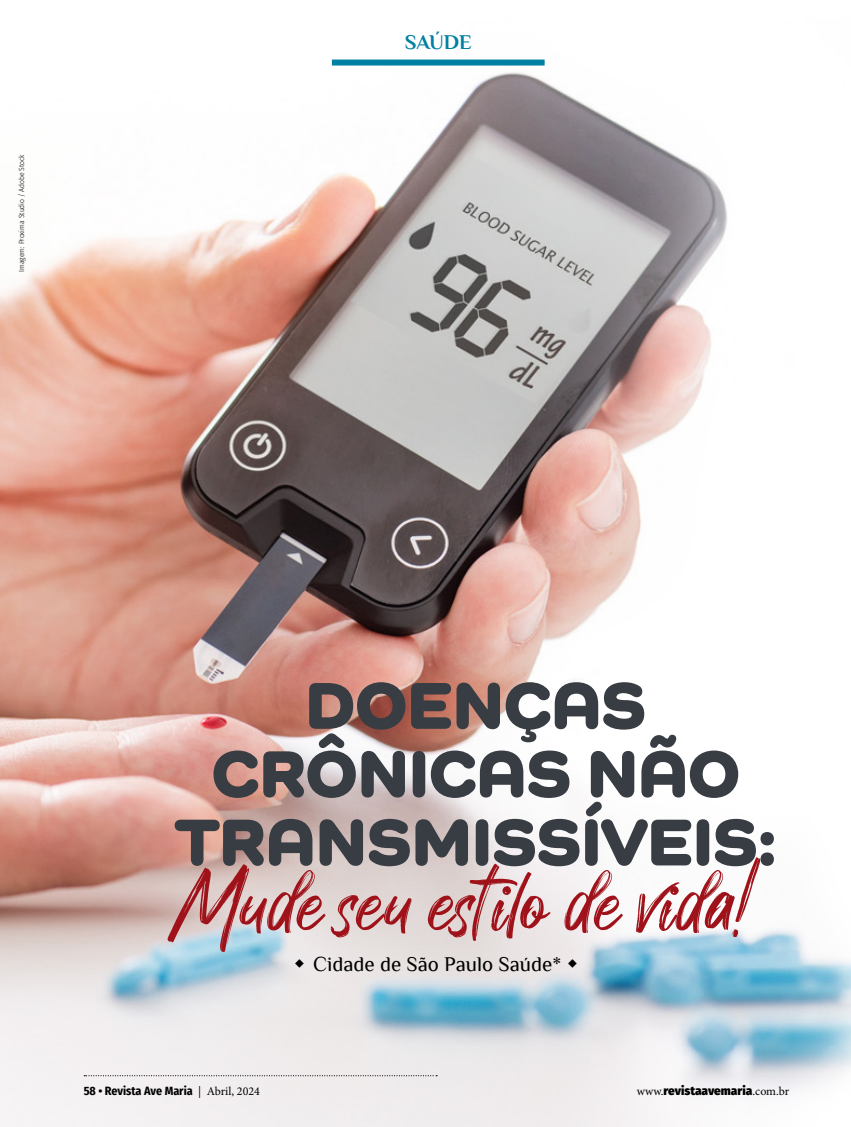
<style>
.page{position:relative;width:851px;height:1127px;background:#fff}
.page>*{position:absolute;margin:0;border:0;box-sizing:border-box;transform-origin:0 0}
.t1{font:91.5px "Dexotick By Dhan Studio";letter-spacing:.025em;color:#a0121a}
.t2{font:800 68.25px/68.2px "Como";letter-spacing:.005em;color:#383c43;text-align:center}
.t3{font:21px "Philosopher";color:#000}
.t4{font:700 21px "Philosopher";letter-spacing:-.005em;color:#0081a1}
.t5{font:700 12px "Fira Sans Condensed";color:#000}
.t6{font:900 12px "Fira Sans";color:#000}
.t7{font:300 7.5px "Fira Sans Condensed";color:#000}
.s1{font-family:"Minion Pro";font-weight:400}
</style>
<div class="page">
<img style="left:0;top:59px;width:850px;height:1068px">
<div style="left:332px;top:60px;width:212px;height:6px;background:#0081a1"></div>
<svg style="left:84px;top:1075px;width:353px;height:1px"></svg>
<svg style="left:295px;top:959px;width:9px;height:9px"></svg>
<svg style="left:568px;top:959px;width:8px;height:9px"></svg>
<p class="t7" style="left:16px;top:272px;width:119px;rotate:-90deg">Imagem: Proxima Studio / Adobe Stock</p>
<p class="t4" style="left:404px;top:31px;width:69px">SAÚDE</p>
<p class="t2" style="left:174px;top:669px;width:604px">DOENÇAS<br>CRÔNICAS NÃO<br>TRANSMISSÍVEIS:</p>
<h1 class="t1" style="left:168px;top:837px;width:591px">Mude seu estilo de vida!</h1>
<p class="t3" style="left:313px;top:953px;width:249px">Cidade de São Paulo Saúde*</p>
<p class="t5" style="left:84px;top:1081px;width:178px">58 • Revista Ave Maria <span class="s1">| Abril, 2024</span></p>
<p class="t6" style="left:636px;top:1080px;width:154px"><span class="s1">www.</span>revistaavemaria<span class="s1">.com.br</span></p>
</div>
